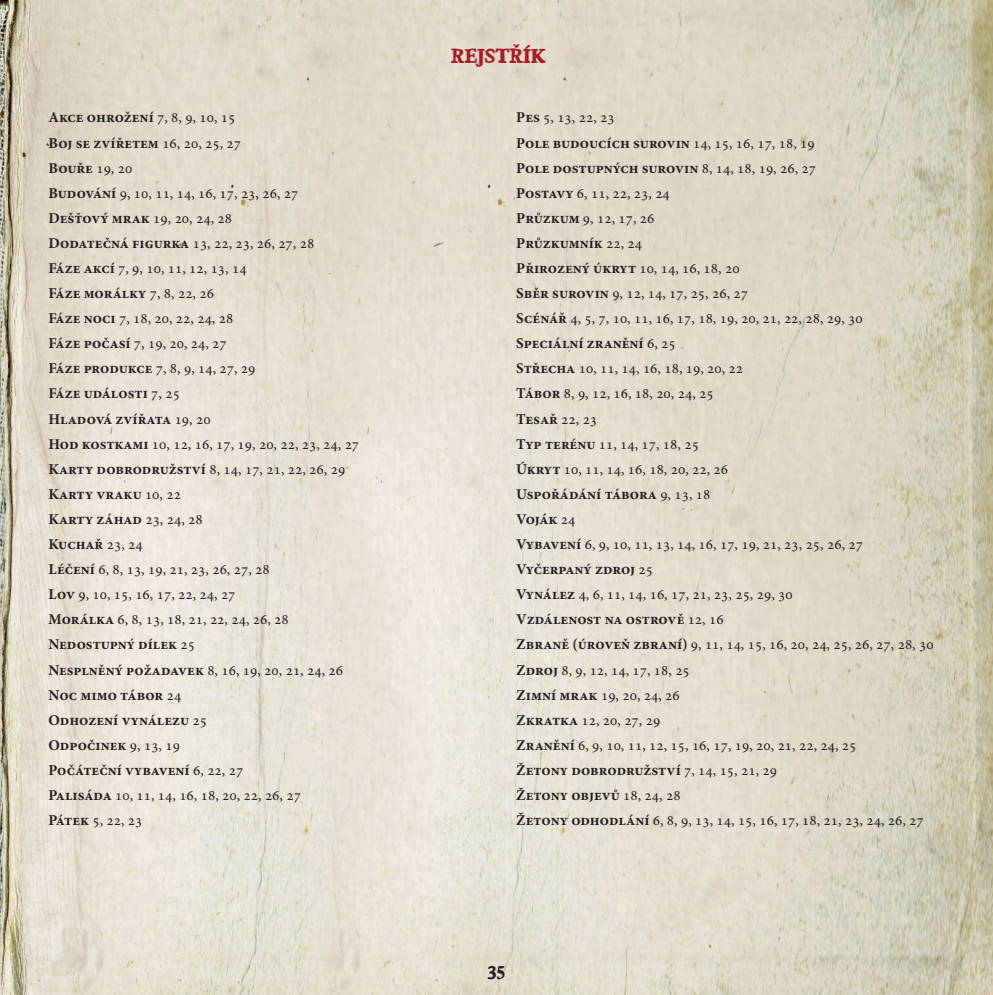
<style>
.page{position:relative;width:993px;height:995px;background:#fff}
.page>*{position:absolute;margin:0;border:0;box-sizing:border-box;transform-origin:0 0}
.NADPIS_1{font:20px "Bountifl";letter-spacing:-.015em;color:#a71d21}
.t1{font:18.75px "Bountifl";color:#231f20}
.INSTRUKCE{font:15px "Minion Pro";color:#231f20}
.INSTRUKCE-2{font:700 15px "Minion Pro";color:#231f20}
.s1{font-weight:400}
.s2{font-weight:700}
</style>
<div class="page">
<img style="left:0;top:0;width:993px;height:994px">
<p class="INSTRUKCE-2" style="left:48px;top:107px;width:188px">Akce ohrožení <span class="s1">7, 8, 9, 10, 15</span></p>
<p class="INSTRUKCE-2" style="left:48px;top:132px;width:194px">Boj se zvířetem <span class="s1">16, 20, 25, 27</span></p>
<p class="INSTRUKCE-2" style="left:48px;top:157px;width:85px">Bouře <span class="s1">19, 20</span></p>
<p class="INSTRUKCE" style="left:48px;top:183px;width:251px"><span class="s2">Budování</span> 9, 10, 11, 14, 16, 17, 23, 26, 27</p>
<p class="INSTRUKCE-2" style="left:48px;top:207px;width:185px">Dešťový mrak <span class="s1">19, 20, 24, 28</span></p>
<p class="INSTRUKCE" style="left:48px;top:233px;width:267px"><span class="s2">Dodatečná figurka</span> 13, 22, 23, 26, 27, 28</p>
<p class="INSTRUKCE" style="left:48px;top:258px;width:200px"><span class="s2">Fáze akcí</span> 7, 9, 10, 11, 12, 13, 14</p>
<p class="INSTRUKCE-2" style="left:48px;top:283px;width:167px">Fáze morálky <span class="s1">7, 8, 22, 26</span></p>
<p class="INSTRUKCE" style="left:48px;top:308px;width:186px"><span class="s2">Fáze noci</span> 7, 18, 20, 22, 24, 28</p>
<p class="INSTRUKCE" style="left:48px;top:333px;width:180px"><span class="s2">Fáze počasí</span> 7, 19, 20, 24, 27</p>
<p class="INSTRUKCE" style="left:48px;top:358px;width:209px"><span class="s2">Fáze produkce</span> 7, 8, 9, 14, 27, 29</p>
<p class="INSTRUKCE-2" style="left:48px;top:383px;width:133px">Fáze události <span class="s1">7, 25</span></p>
<p class="INSTRUKCE-2" style="left:48px;top:408px;width:164px">Hladová zvířata <span class="s1">19, 20</span></p>
<p class="INSTRUKCE" style="left:48px;top:434px;width:312px"><span class="s2">Hod kostkami</span> 10, 12, 16, 17, 19, 20, 22, 23, 24, 27</p>
<p class="INSTRUKCE" style="left:48px;top:459px;width:298px"><span class="s2">Karty dobrodružství</span> 8, 14, 17, 21, 22, 26, 29</p>
<p class="INSTRUKCE-2" style="left:48px;top:483px;width:134px">Karty vraku <span class="s1">10, 22</span></p>
<p class="INSTRUKCE-2" style="left:48px;top:508px;width:156px">Karty záhad <span class="s1">23, 24, 28</span></p>
<p class="INSTRUKCE-2" style="left:48px;top:533px;width:96px">Kuchař <span class="s1">23, 24</span></p>
<p class="INSTRUKCE" style="left:48px;top:559px;width:223px"><span class="s2">Léčení</span> 6, 8, 13, 19, 21, 23, 26, 27, 28</p>
<p class="INSTRUKCE" style="left:48px;top:584px;width:189px"><span class="s2">Lov</span> 9, 10, 15, 16, 17, 22, 24, 27</p>
<p class="INSTRUKCE" style="left:48px;top:609px;width:242px"><span class="s2">Morálka</span> 6, 8, 13, 18, 21, 22, 24, 26, 28</p>
<p class="INSTRUKCE-2" style="left:48px;top:634px;width:148px">Nedostupný dílek <span class="s1">25</span></p>
<p class="INSTRUKCE" style="left:48px;top:659px;width:296px"><span class="s2">Nesplněný požadavek</span> 8, 16, 19, 20, 21, 24, 26</p>
<p class="INSTRUKCE-2" style="left:48px;top:684px;width:134px">Noc mimo tábor <span class="s1">24</span></p>
<p class="INSTRUKCE-2" style="left:48px;top:709px;width:160px">Odhození vynálezu <span class="s1">25</span></p>
<p class="INSTRUKCE-2" style="left:48px;top:734px;width:133px">Odpočinek <span class="s1">9, 13, 19</span></p>
<p class="INSTRUKCE-2" style="left:48px;top:759px;width:196px">Počáteční vybavení <span class="s1">6, 22, 27</span></p>
<p class="INSTRUKCE" style="left:48px;top:785px;width:254px"><span class="s2">Palisáda</span> 10, 11, 14, 16, 18, 20, 22, 26, 27</p>
<p class="INSTRUKCE" style="left:48px;top:810px;width:96px"><span class="s2">Pátek</span> 5, 22, 23</p>
<p class="NADPIS_1" style="left:451px;top:43px;width:96px">REJSTŘÍK</p>
<p class="INSTRUKCE" style="left:516px;top:108px;width:100px"><span class="s2">Pes</span> 5, 13, 22, 23</p>
<p class="INSTRUKCE-2" style="left:516px;top:132px;width:300px">Pole budoucích surovin <span class="s1">14, 15, 16, 17, 18, 19</span></p>
<p class="INSTRUKCE-2" style="left:516px;top:157px;width:301px">Pole dostupných surovin <span class="s1">8, 14, 18, 19, 26, 27</span></p>
<p class="INSTRUKCE" style="left:516px;top:183px;width:155px"><span class="s2">Postavy</span> 6, 11, 22, 23, 24</p>
<p class="INSTRUKCE" style="left:516px;top:208px;width:140px"><span class="s2">Průzkum</span> 9, 12, 17, 26</p>
<p class="INSTRUKCE-2" style="left:516px;top:232px;width:127px">Průzkumník <span class="s1">22, 24</span></p>
<p class="INSTRUKCE-2" style="left:516px;top:257px;width:225px">Přirozený úkryt <span class="s1">10, 14, 16, 18, 20</span></p>
<p class="INSTRUKCE" style="left:516px;top:283px;width:233px"><span class="s2">Sběr surovin</span> 9, 12, 14, 17, 25, 26, 27</p>
<p class="INSTRUKCE" style="left:516px;top:308px;width:348px"><span class="s2">Scénář</span> 4, 5, 7, 10, 11, 16, 17, 18, 19, 20, 21, 22, 28, 29, 30</p>
<p class="INSTRUKCE-2" style="left:516px;top:333px;width:161px">Speciální zranění <span class="s1">6, 25</span></p>
<p class="INSTRUKCE" style="left:516px;top:358px;width:228px"><span class="s2">Střecha</span> 10, 11, 14, 16, 18, 19, 20, 22</p>
<p class="INSTRUKCE" style="left:516px;top:383px;width:199px"><span class="s2">Tábor</span> 8, 9, 12, 16, 18, 20, 24, 25</p>
<p class="INSTRUKCE-2" style="left:516px;top:408px;width:82px">Tesař <span class="s1">22, 23</span></p>
<p class="INSTRUKCE" style="left:516px;top:434px;width:184px"><span class="s2">Typ terénu</span> 11, 14, 17, 18, 25</p>
<p class="INSTRUKCE" style="left:516px;top:459px;width:213px"><span class="s2">Úkryt</span> 10, 11, 14, 16, 18, 20, 22, 26</p>
<p class="INSTRUKCE-2" style="left:516px;top:483px;width:196px">Uspořádání tábora <span class="s1">9, 13, 18</span></p>
<p class="INSTRUKCE-2" style="left:516px;top:508px;width:61px">Voják <span class="s1">24</span></p>
<p class="INSTRUKCE" style="left:516px;top:534px;width:348px"><span class="s2">Vybavení</span> 6, 9, 10, 11, 13, 14, 16, 17, 19, 21, 23, 25, 26, 27</p>
<p class="INSTRUKCE-2" style="left:516px;top:558px;width:138px">Vyčerpaný zdroj <span class="s1">25</span></p>
<p class="INSTRUKCE" style="left:516px;top:584px;width:278px"><span class="s2">Vynález</span> 4, 6, 11, 14, 16, 17, 21, 23, 25, 29, 30</p>
<p class="INSTRUKCE-2" style="left:516px;top:609px;width:209px">Vzdálenost na ostrově <span class="s1">12, 16</span></p>
<p class="INSTRUKCE" style="left:516px;top:634px;width:419px"><span class="s2">Zbraně (úroveň zbraní)</span> 9, 11, 14, 15, 16, 20, 24, 25, 26, 27, 28, 30</p>
<p class="INSTRUKCE" style="left:516px;top:659px;width:175px"><span class="s2">Zdroj</span> 8, 9, 12, 14, 17, 18, 25</p>
<p class="INSTRUKCE" style="left:516px;top:684px;width:165px"><span class="s2">Zimní mrak</span> 19, 20, 24, 26</p>
<p class="INSTRUKCE" style="left:516px;top:709px;width:145px"><span class="s2">Zkratka</span> 12, 20, 27, 29</p>
<p class="INSTRUKCE" style="left:516px;top:735px;width:342px"><span class="s2">Zranění</span> 6, 9, 10, 11, 12, 15, 16, 17, 19, 20, 21, 22, 24, 25</p>
<p class="INSTRUKCE-2" style="left:516px;top:759px;width:262px">Žetony dobrodružství <span class="s1">7, 14, 15, 21, 29</span></p>
<p class="INSTRUKCE-2" style="left:516px;top:784px;width:166px">Žetony objevů <span class="s1">18, 24, 28</span></p>
<p class="INSTRUKCE" style="left:516px;top:810px;width:409px"><span class="s2">Žetony odhodlání</span> 6, 8, 9, 13, 14, 15, 16, 17, 18, 21, 23, 24, 26, 27</p>
<p class="t1" style="left:487px;top:960px;width:19px">35</p>
</div>
